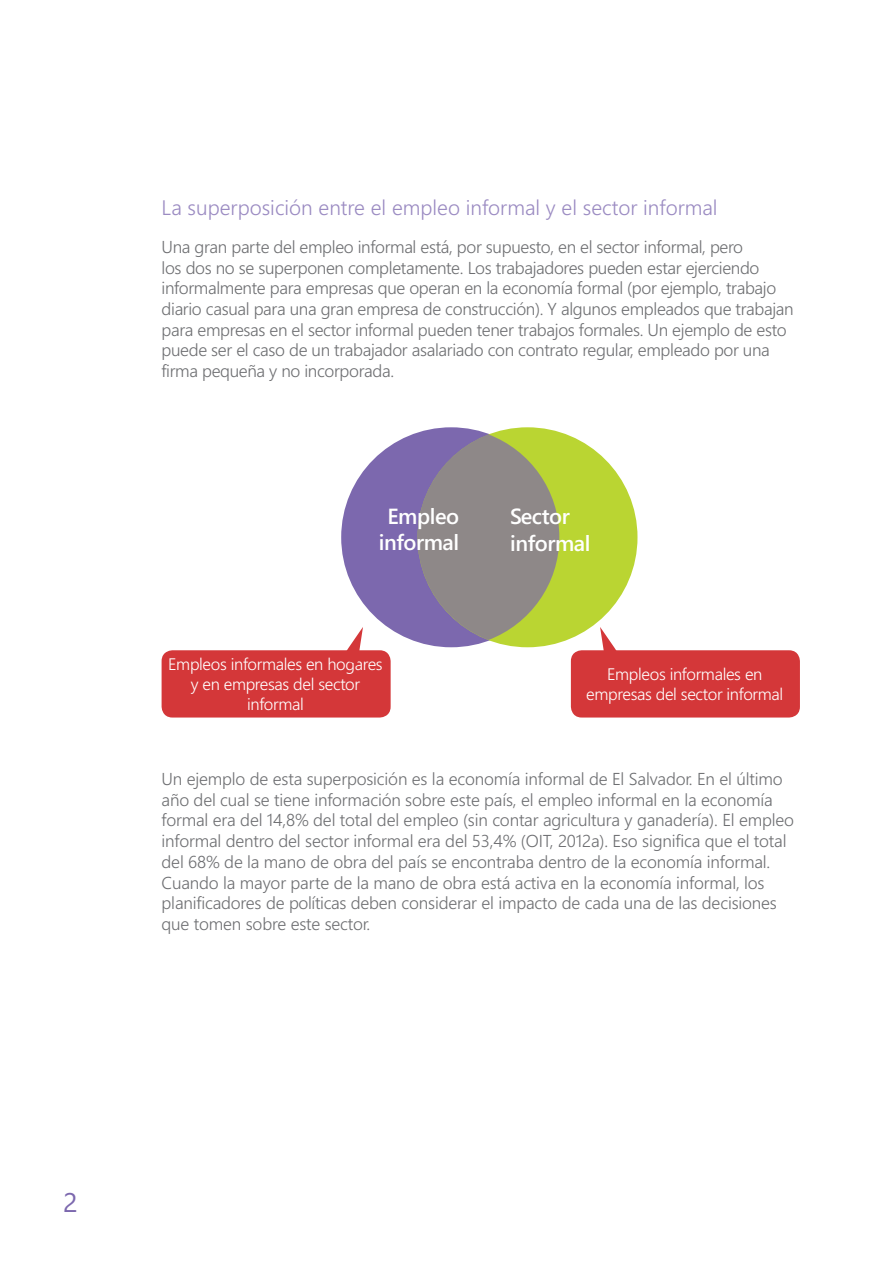
<style>
.page{position:relative;width:893px;height:1263px;background:#fff}
.page>*{position:absolute;margin:0;border:0;box-sizing:border-box;transform-origin:0 0}
.t1{font:27px "Segoe WP";color:#7c68ae}
.t2{font:600 21.75px/26.1px "Segoe WP";letter-spacing:-.02em;color:#fff;text-align:center}
.t3{font:300 21px "Segoe WP";color:#9b8bc2}
.t4{font:300 17.25px/20.7px "Segoe WP";letter-spacing:-.015em;color:#6d6e71}
.t5{font:300 16.65px/20px "Segoe WP";letter-spacing:-.02em;color:#fff;text-align:center}
</style>
<div class="page">
<div style="left:341px;top:427px;width:220px;height:220px;background:#7c68ae;border-radius:50%"></div>
<div style="left:418px;top:427px;width:219px;height:220px;background:#bad532;border-radius:50%"></div>
<svg style="left:418px;top:434px;width:141px;height:206px;background:#8f8986"></svg>
<div style="left:571px;top:650px;width:229px;height:67px;background:#d43739;border-radius:11px"></div>
<div style="left:162px;top:650px;width:229px;height:67px;background:#d43739;border-radius:11px"></div>
<svg style="left:342px;top:627px;width:21px;height:24px"></svg>
<svg style="left:600px;top:627px;width:21px;height:24px"></svg>
<p class="t3" style="left:162px;top:193px;width:558px">La superposición entre el empleo informal y el sector informal</p>
<p class="t4" style="left:162px;top:236px;width:634px">Una gran parte del empleo informal está, por supuesto, en el sector informal, pero<br>los dos no se superponen completamente. Los trabajadores pueden estar ejerciendo informalmente para empresas que operan en la economía formal (por ejemplo, trabajo diario casual para una gran empresa de construcción). Y algunos empleados que trabajan para empresas en el sector informal pueden tener trabajos formales. Un ejemplo de esto puede ser el caso de un trabajador asalariado con contrato regular, empleado por una firma pequeña y no incorporada.</p>
<p class="t2" style="left:379px;top:502px;width:82px">Empleo informal</p>
<p class="t2" style="left:510px;top:503px;width:82px;text-align:left">Sector informal</p>
<p class="t5" style="left:168px;top:653px;width:216px">Empleos informales en hogares y en empresas del sector informal</p>
<p class="t5" style="left:586px;top:663px;width:198px">Empleos informales en empresas del sector informal</p>
<p class="t4" style="left:162px;top:768px;width:634px">Un ejemplo de esta superposición es la economía informal de El Salvador. En el último año del cual se tiene información sobre este país, el empleo informal en la economía formal era del 14,8% del total del empleo (sin contar agricultura y ganadería). El empleo informal dentro del sector informal era del 53,4% (OIT, 2012a). Eso significa que el total del 68% de la mano de obra del país se encontraba dentro de la economía informal.<br>Cuando la mayor parte de la mano de obra está activa en la economía informal, los planificadores de políticas deben considerar el impacto de cada una de las decisiones que tomen sobre este sector.</p>
<h1 class="t1" style="left:63px;top:1183px;width:16px">2</h1>
</div>
